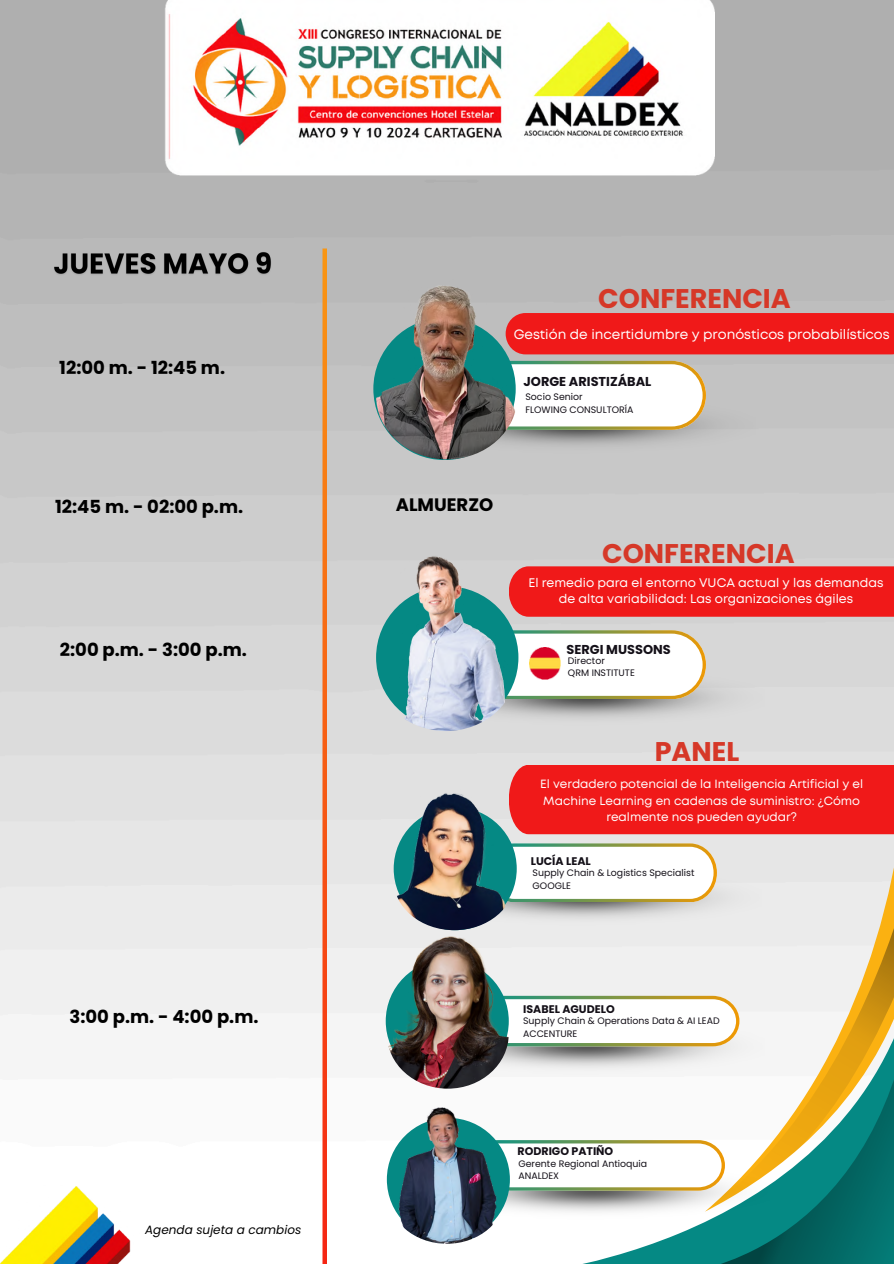
<style>
.page{position:relative;width:894px;height:1264px;background:#fff}
.page>*{position:absolute;margin:0;border:0;box-sizing:border-box;transform-origin:0 0}
.t1{font:700 27px "Poppins";color:#d63828}
.t2{font:700 18px "Poppins";color:#000}
.t3{font:13.5px "Mont";color:#fff}
.t4{font:700 12.9px "Poppins";color:#141018}
.t5{font:12.45px/16.6px "Mont";color:#fff;text-align:center}
.t6{font:12px/16.4px "Mont";color:#fff;text-align:center}
.t7{font:italic 12px "Poppins";color:#000}
.t8{font:700 11.1px "Poppins";color:#141018}
.t9{font:9.45px/12.5px "Poppins";color:#141018}
</style>
<div class="page">
<img style="left:0;top:0;width:893px;height:1244px">
<img style="left:517px;top:396px;width:238px;height:58px">
<svg style="left:517px;top:361px;width:188px;height:68px"></svg>
<div style="left:517px;top:313px;width:376px;height:41px;background:#f01919"></div>
<img style="left:376px;top:277px;width:141px;height:182px">
<div style="left:695px;top:834px;width:198px;height:152px;background:#e6e6e6"></div>
<svg style="left:497px;top:986px;width:200px;height:277px"></svg>
<svg style="left:676px;top:1075px;width:217px;height:188px;background:#258581"></svg>
<svg style="left:697px;top:876px;width:196px;height:335px"></svg>
<img style="left:514px;top:868px;width:247px;height:57px">
<svg style="left:514px;top:843px;width:202px;height:58px"></svg>
<img style="left:505px;top:1162px;width:264px;height:58px">
<svg style="left:505px;top:1140px;width:219px;height:50px"></svg>
<img style="left:508px;top:1017px;width:256px;height:58px">
<svg style="left:508px;top:995px;width:231px;height:51px"></svg>
<img style="left:393px;top:786px;width:121px;height:144px">
<img style="left:387px;top:931px;width:121px;height:157px">
<img style="left:388px;top:1100px;width:117px;height:143px">
<svg style="left:322px;top:248px;width:5px;height:1015px;background:#f36a27"></svg>
<img style="left:516px;top:668px;width:248px;height:58px">
<svg style="left:516px;top:630px;width:189px;height:69px"></svg>
<img style="left:375px;top:549px;width:141px;height:182px">
<img style="left:164px;top:0;width:550px;height:179px">
<div style="left:508px;top:566px;width:385px;height:50px;background:#f01919"></div>
<div style="left:508px;top:764px;width:385px;height:70px;background:#f01919"></div>
<img style="left:0;top:1185px;width:159px;height:78px">
<img style="left:529px;top:647px;width:31px;height:32px">
<img style="left:51px;top:244px;width:222px;height:39px">
<h4 class="t2" style="left:59px;top:355px;width:167px">12:00 m. - 12:45 m.</h4>
<p class="t1" style="left:598px;top:279px;width:194px">CONFERENCIA</p>
<p class="t3" style="left:513px;top:329px;width:377px">Gestión de incertidumbre y pronósticos probabilísticos</p>
<h5 class="t4" style="left:523px;top:372px;width:129px">JORGE ARISTIZÁBAL</h5>
<p class="t9" style="left:525px;top:391px;width:110px">Socio Senior<br>FLOWING CONSULTORÍA</p>
<p class="t2" style="left:55px;top:494px;width:189px">12:45 m. - 02:00 p.m.</p>
<h1 class="t2" style="left:395px;top:492px;width:99px">ALMUERZO</h1>
<p class="t2" style="left:60px;top:637px;width:188px">2:00 p.m. - 3:00 p.m.</p>
<h6 class="t1" style="left:602px;top:535px;width:194px">CONFERENCIA</h6>
<p class="t5" style="left:528px;top:574px;width:356px">El remedio para el entorno VUCA actual y las demandas de alta variabilidad: Las organizaciones ágiles</p>
<p class="t4" style="left:566px;top:640px;width:106px">SERGI MUSSONS</p>
<p class="t9" style="left:568px;top:654px;width:68px">Director<br>QRM INSTITUTE</p>
<p class="t1" style="left:654px;top:732px;width:86px">PANEL</p>
<p class="t6" style="left:540px;top:777px;width:324px">El verdadero potencial de la Inteligencia Artificial y el<br>Machine Learning en cadenas de suministro: ¿Cómo realmente nos pueden ayudar?</p>
<h3 class="t8" style="left:530px;top:853px;width:61px">LUCÍA LEAL</h3>
<h6 class="t9" style="left:532px;top:866px;width:163px">Supply Chain &amp; Logistics Specialist</h6>
<p class="t9" style="left:532px;top:879px;width:40px">GOOGLE</p>
<p class="t2" style="left:70px;top:1004px;width:190px">3:00 p.m. - 4:00 p.m.</p>
<p class="t7" style="left:145px;top:1221px;width:157px">Agenda sujeta a cambios</p>
<p class="t8" style="left:523px;top:1001px;width:93px">ISABEL AGUDELO</p>
<p class="t9" style="left:523px;top:1014px;width:198px">Supply Chain &amp; Operations Data &amp; AI LEAD<br>ACCENTURE</p>
<p class="t8" style="left:517px;top:1143px;width:97px">RODRIGO PATIÑO</p>
<p class="t9" style="left:518px;top:1157px;width:130px">Gerente Regional Antioquia</p>
<h6 class="t9" style="left:518px;top:1169px;width:42px">ANALDEX</h6>
</div>
